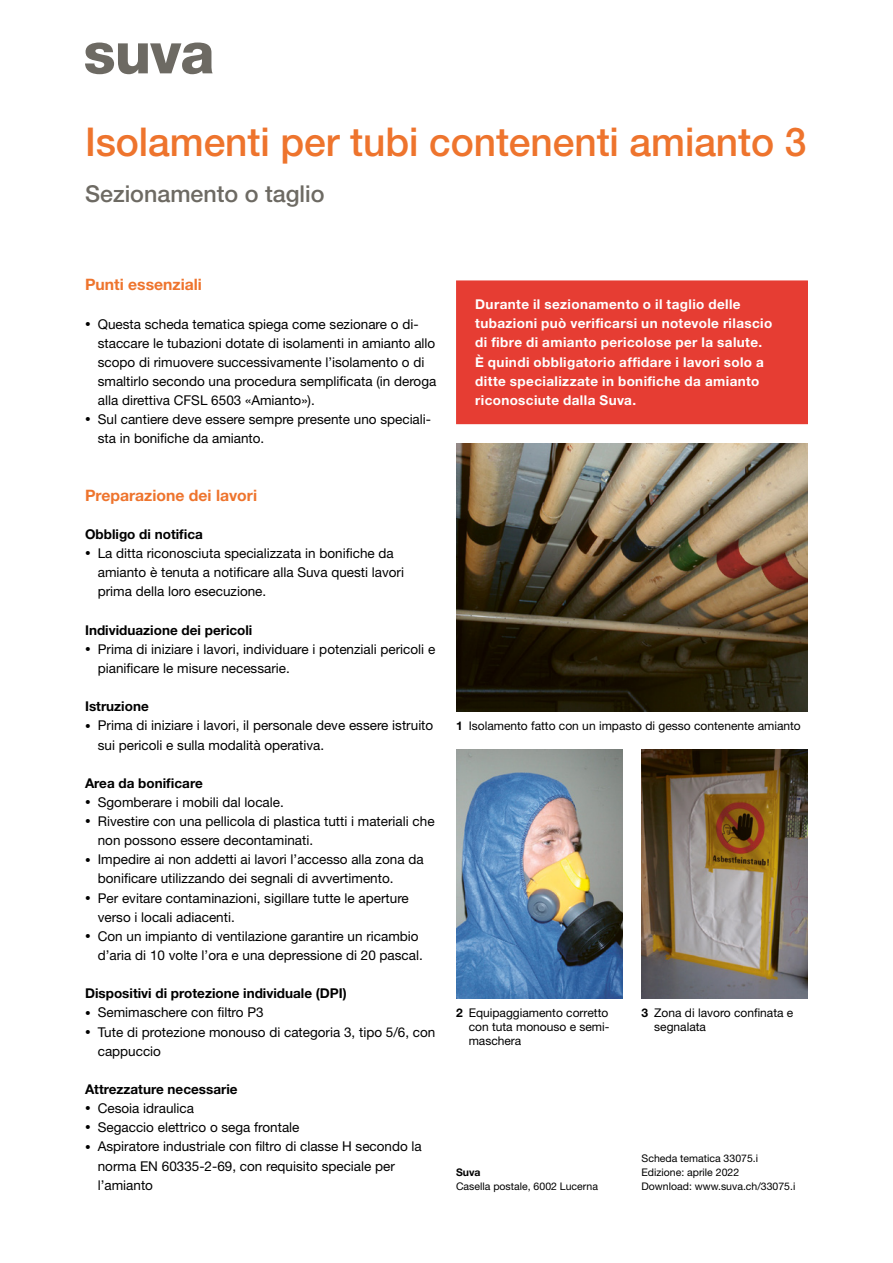
<style>
.page{position:relative;width:893px;height:1263px;background:#fff}
.page>*{position:absolute;margin:0;border:0;box-sizing:border-box;transform-origin:0 0}
.t1{font:500 39.75px "Helvetica Neue LT Std";color:#ee742d}
.t2{font:500 23.25px "Helvetica Neue LT Std";color:#6d6a63}
.t3{font:700 15.75px "Helvetica Neue LT Std";color:#ee742d}
.t4{font:13.5px/19.2px "Helvetica Neue LT Std";color:#000}
.t5{font:700 13.5px/19.2px "Helvetica Neue LT Std";letter-spacing:.03em;color:#fff}
.t6{font:700 13.5px "Helvetica Neue LT Std";color:#000}
.t7{font:12px/13.8px "Helvetica Neue LT Std";color:#000;text-align:justify}
.t8{font:10.5px/13.8px "Helvetica Neue LT Std";color:#000}
.t9{font:700 10.5px "Helvetica Neue LT Std";color:#000}
.s1{font-size:11.25px}
.s2{font-weight:700}
</style>
<div class="page">
<img style="left:456px;top:443px;width:352px;height:268px">
<img style="left:456px;top:749px;width:166px;height:249px">
<img style="left:642px;top:749px;width:166px;height:249px">
<div style="left:457px;top:281px;width:350px;height:142px;background:#e63d33"></div>
<div style="left:456px;top:280px;width:352px;height:144px;border:2px solid #e63d33"></div>
<svg style="left:85px;top:43px;width:128px;height:31px"></svg>
<h1 class="t1" style="left:85px;top:118px;width:723px">Isolamenti per tubi contenenti amianto 3</h1>
<h2 class="t2" style="left:85px;top:180px;width:241px">Sezionamento o taglio</h2>
<p class="t3" style="left:85px;top:275px;width:118px">Punti essenziali</p>
<p class="t4" style="left:98px;top:314px;width:340px;text-indent:-13px"><span class="s1">•</span> Questa scheda tematica spiega come sezionare o di&shy;staccare le tubazioni dotate di isolamenti in amianto allo scopo di rimuovere successivamente l’isolamento o di smaltirlo secondo una procedura semplificata (in deroga alla direttiva CFSL 6503 «Amianto»).</p>
<p class="t4" style="left:98px;top:410px;width:335px;text-indent:-13px"><span class="s1">•</span> Sul cantiere deve essere sempre presente uno speciali&shy;sta in bonifiche da amianto.</p>
<p class="t3" style="left:85px;top:485px;width:174px">Preparazione dei lavori</p>
<p class="t6" style="left:85px;top:526px;width:119px">Obbligo di notifica</p>
<p class="t4" style="left:98px;top:543px;width:308px;text-indent:-13px"><span class="s1">•</span> La ditta riconosciuta specializzata in bonifiche da amianto è tenuta a notificare alla Suva questi lavori prima della loro esecuzione.</p>
<p class="t6" style="left:85px;top:621px;width:169px">Individuazione dei pericoli</p>
<p class="t4" style="left:98px;top:639px;width:339px;text-indent:-13px"><span class="s1">•</span> Prima di iniziare i lavori, individuare i potenziali pericoli e pianificare le misure necessarie.</p>
<p class="t6" style="left:85px;top:698px;width:65px">Istruzione</p>
<p class="t4" style="left:98px;top:716px;width:337px;text-indent:-13px"><span class="s1">•</span> Prima di iniziare i lavori, il personale deve essere istruito sui pericoli e sulla modalità operativa.</p>
<p class="t6" style="left:85px;top:775px;width:119px">Area da bonificare</p>
<p class="t4" style="left:85px;top:792px;width:200px"><span class="s1">•</span> Sgomberare i mobili dal locale.</p>
<p class="t4" style="left:98px;top:811px;width:338px;text-indent:-13px"><span class="s1">•</span> Rivestire con una pellicola di plastica tutti i materiali che non possono essere decontaminati.</p>
<p class="t4" style="left:98px;top:850px;width:327px;text-indent:-13px"><span class="s1">•</span> Impedire ai non addetti ai lavori l’accesso alla zona da bonificare utilizzando dei segnali di avvertimento.</p>
<p class="t4" style="left:98px;top:888px;width:313px;text-indent:-13px"><span class="s1">•</span> Per evitare contaminazioni, sigillare tutte le aperture verso i locali adiacenti.</p>
<p class="t4" style="left:98px;top:926px;width:327px;text-indent:-13px"><span class="s1">•</span> Con un impianto di ventilazione garantire un ricambio d’aria di 10 volte l’ora e una depressione di 20 pascal.</p>
<p class="t6" style="left:85px;top:985px;width:263px">Dispositivi di protezione individuale (DPI)</p>
<p class="t4" style="left:85px;top:1003px;width:180px"><span class="s1">•</span> Semimaschere con filtro P3</p>
<p class="t4" style="left:98px;top:1022px;width:339px;text-indent:-13px"><span class="s1">•</span> Tute di protezione monouso di categoria 3, tipo 5/6, con cappuccio</p>
<p class="t6" style="left:85px;top:1081px;width:154px">Attrezzature necessarie</p>
<p class="t4" style="left:85px;top:1098px;width:110px"><span class="s1">•</span> Cesoia idraulica</p>
<p class="t4" style="left:85px;top:1118px;width:216px"><span class="s1">•</span> Segaccio elettrico o sega frontale</p>
<p class="t4" style="left:98px;top:1137px;width:326px;text-indent:-13px"><span class="s1">•</span> Aspiratore industriale con filtro di classe H secondo la norma EN 60335-2-69, con requisito speciale per l’amianto</p>
<p class="t5" style="left:475px;top:294px;width:299px">Durante il sezionamento o il taglio delle tubazioni può verificarsi un notevole rilascio di fibre di amianto pericolose per la salute.<br>È quindi obbligatorio affidare i lavori solo a ditte specializzate in bonifiche da amianto riconosciute dalla Suva.</p>
<p class="t7" style="left:456px;top:719px;width:346px"><span class="s2">1</span> Isolamento fatto con un impasto di gesso contenente amianto</p>
<p class="t7" style="left:469px;top:1006px;width:142px;text-indent:-13px"><span class="s2">2</span> Equipaggiamento corretto con tuta monouso e semi&shy;maschera</p>
<p class="t7" style="left:654px;top:1006px;width:141px;text-indent:-13px"><span class="s2">3</span> Zona di lavoro confinata e segnalata</p>
<p class="t9" style="left:456px;top:1165px;width:26px">Suva</p>
<p class="t8" style="left:456px;top:1179px;width:143px">Casella postale, 6002 Lucerna</p>
<p class="t8" style="left:642px;top:1151px;width:155px">Scheda tematica 33075.i<br>Edizione: aprile 2022<br>Download: www.suva.ch/33075.i</p>
</div>
